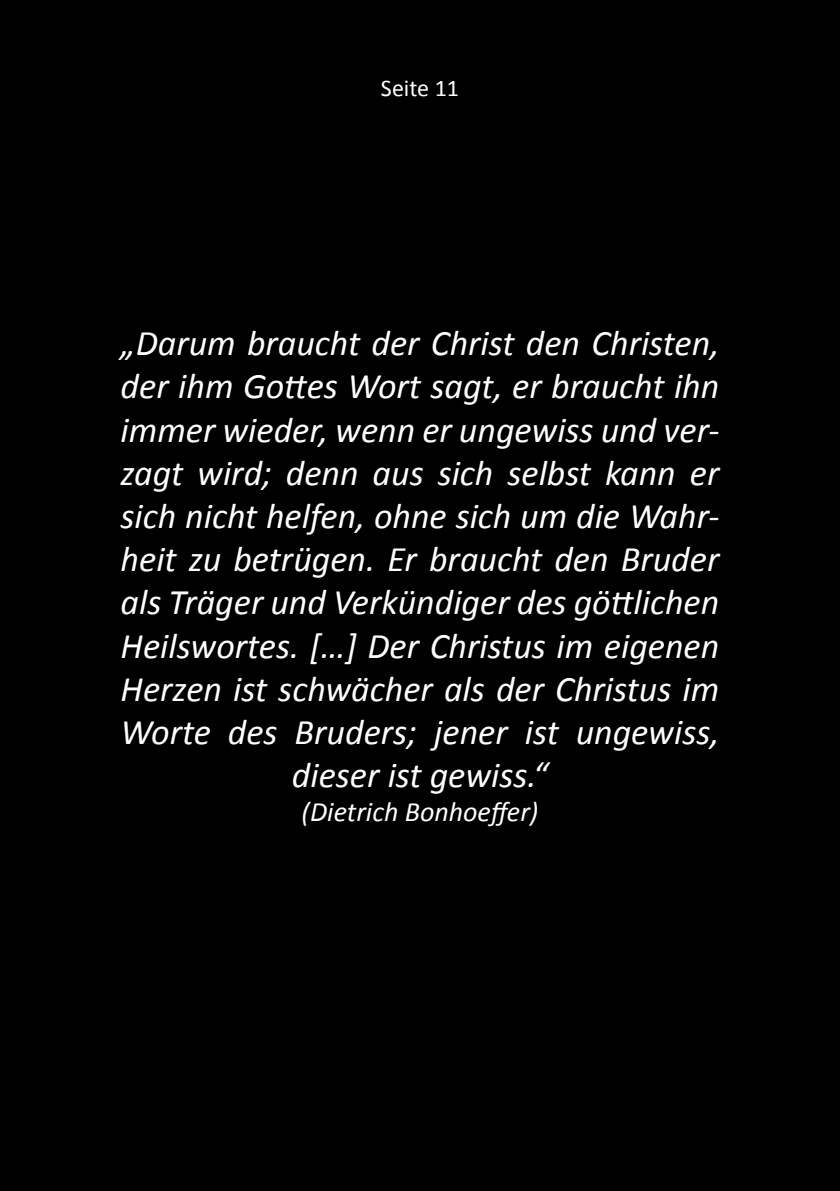
<style>
.page{position:relative;width:840px;height:1191px;background:#fff}
.page>*{position:absolute;margin:0;border:0;box-sizing:border-box;transform-origin:0 0}
.t1{font:italic 36px/43.2px "Calibri";color:#fff;text-align:center}
.t2{font:italic 28px "Calibri";color:#fff}
.t3{font:24px "Calibri";color:#fff}
</style>
<div class="page">
<div style="left:1px;top:1px;width:837px;height:1189px;background:#000"></div>
<p class="t3" style="left:381px;top:73px;width:79px">Seite 11</p>
<p class="t1" style="left:120px;top:320px;width:600px">„Darum braucht der Christ den Christen, der ihm Gottes Wort sagt, er braucht ihn immer wieder, wenn er ungewiss und ver&shy;zagt wird; denn aus sich selbst kann er sich nicht helfen, ohne sich um die Wahr&shy;heit zu betrügen. Er braucht den Bruder als Träger und Verkündiger des göttlichen Heilswortes. […] Der Christus im eigenen Herzen ist schwächer als der Christus im Worte des Bruders; jener ist ungewiss, dieser ist gewiss.“</p>
<p class="t2" style="left:301px;top:792px;width:238px">(Dietrich Bonhoeffer)</p>
</div>
